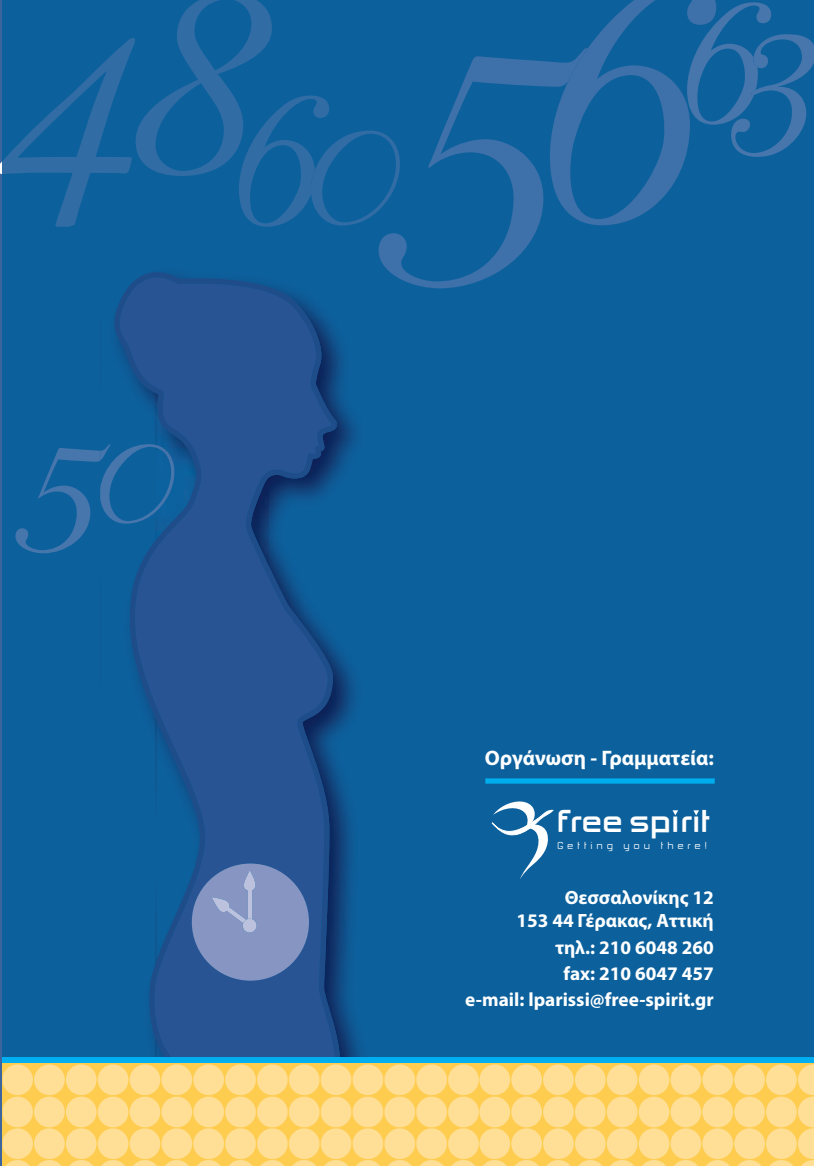
<style>
.page{position:relative;width:814px;height:1166px;background:#fff}
.page>*{position:absolute;margin:0;border:0;box-sizing:border-box;transform-origin:0 0}
.t1{font:700 33.77px "PF Haus Square";color:#fff}
.t2{font:700 21px "Myriad Pro";color:#fff}
.t3{font:700 19.25px/26.2px "Myriad Pro";color:#fff;text-align:right}
.t4{font:300 10.85px "PF Haus Square";letter-spacing:.35em;color:#fff}
</style>
<div class="page">
<div style="left:2px;top:0;width:812px;height:1063px;background:#0c619d"></div>
<svg style="left:378px;top:56px;width:172px;height:232px"></svg>
<svg style="left:15px;top:448px;width:85px;height:105px"></svg>
<img style="left:100px;top:444px;width:14px;height:77px">
<svg style="left:114px;top:272px;width:226px;height:785px;fill:#285494"></svg>
<svg style="left:192px;top:863px;width:117px;height:117px;background:#7389b8"></svg>
<svg style="left:0;top:0;width:408px;height:227px"></svg>
<svg style="left:550px;top:0;width:264px;height:225px"></svg>
<div style="left:2px;top:1062px;width:812px;height:104px;background:#fecc4e"></div>
<div style="left:2px;top:1057px;width:812px;height:5px;background:#00aeef"></div>
<svg style="left:3px;top:1064px;width:811px;height:102px"></svg>
<svg style="left:492px;top:801px;width:62px;height:78px"></svg>
<svg style="left:672px;top:810px;width:6px;height:5px"></svg>
<svg style="left:693px;top:810px;width:6px;height:5px"></svg>
<div style="left:485px;top:778px;width:229px;height:5px;background:#00aded"></div>
<p class="t2" style="left:485px;top:750px;width:230px">Οργάνωση - Γραμματεία:</p>
<h1 class="t1" style="left:556px;top:803px;width:155px">free spιrιt</h1>
<p class="t4" style="left:557px;top:839px;width:151px">Getting you there!</p>
<p class="t3" style="left:516px;top:888px;width:199px;line-height:23.1px">Θεσσαλονίκης 12<br>153 44 Γέρακας, Αττική</p>
<p class="t3" style="left:465px;top:935px;width:250px">τηλ.: 210 6048 260<br>fax: 210 6047 457<br>e-mail: lparissi@free-spirit.gr</p>
</div>
